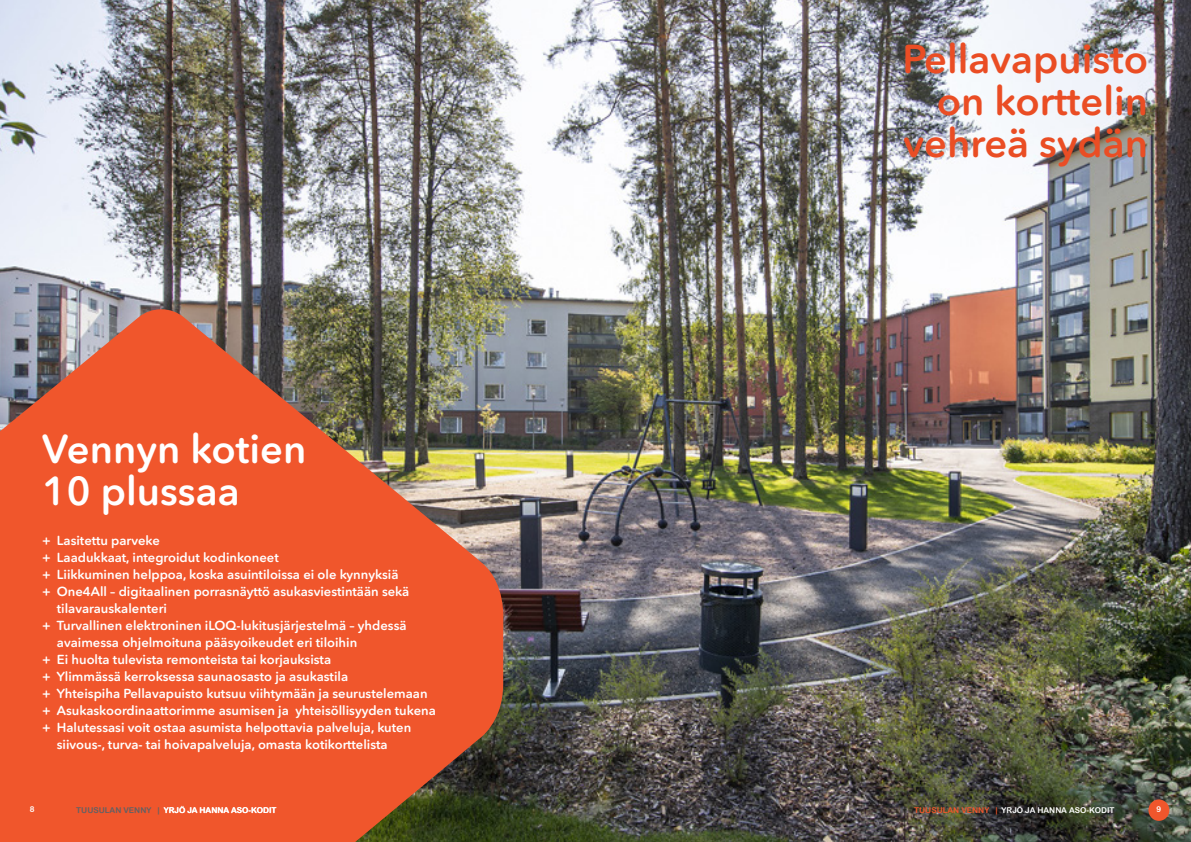
<style>
.page{position:relative;width:1191px;height:842px;background:#fff}
.page>*{position:absolute;margin:0;border:0;box-sizing:border-box;transform-origin:0 0}
.t1{font:600 40px/42px "Avenir Next Rounded Std";color:#ea4d24;text-align:right}
.t2{font:600 40px/42px "Avenir Next Rounded Std";color:#fff}
.t3{font:600 13px/17px "Avenir Next Rounded Std";color:#fff;text-align:justify}
.t4{font:8px "Arial Rounded MT Bold";color:#fff}
.t5{font:8px "Arial Rounded MT Bold";color:#616164}
.s1{color:#f0562c}
</style>
<div class="page">
<img style="left:0;top:0;width:1191px;height:842px">
<img style="left:0;top:309px;width:506px;height:533px">
<div style="left:1148px;top:799px;width:21px;height:22px;background:#f0562c;border-radius:50%"></div>
<div style="left:22px;top:799px;width:21px;height:22px;background:#f0562c;border-radius:50%"></div>
<h1 class="t2" style="left:42px;top:428px;width:266px">Vennyn kotien<br>10 plussaa</h1>
<p class="t3" style="left:57px;top:532px;width:380px;text-align:left">Lasitettu parveke<br>Laadukkaat, integroidut kodinkoneet<br>Liikkuminen helppoa, koska asuintiloissa ei ole kynnyksiä One4All – digitaalinen porrasnäyttö asukasviestintään sekä tilavarauskalenteri<br>Turvallinen elektroninen iLOQ-lukitusjärjestelmä – yhdessä avaimessa ohjelmoituna pääsyoikeudet eri tiloihin<br>Ei huolta tulevista remonteista tai korjauksista<br>Ylimmässä kerroksessa saunaosasto ja asukastila<br>Yhteispiha Pellavapuisto kutsuu viihtymään ja seurustelemaan Asukaskoordinaattorimme asumisen ja yhteisöllisyyden tukena Halutessasi voit ostaa asumista helpottavia palveluja, kuten siivous-, turva- tai hoivapalveluja, omasta kotikorttelista</p>
<p class="t3" style="left:42px;top:532px;width:10px">+ + + +</p>
<p class="t3" style="left:42px;top:617px;width:10px">+</p>
<p class="t3" style="left:42px;top:651px;width:10px">+ + + + +</p>
<h1 class="t1" style="left:902px;top:38px;width:247px">Pellavapuisto on korttelin vehreä sydän</h1>
<p class="t4" style="left:30px;top:805px;width:6px">8</p>
<p class="t5" style="left:76px;top:806px;width:85px">TUUSULAN VENNY |</p>
<p class="t4" style="left:164px;top:806px;width:114px">YRJÖ JA HANNA ASO-KODIT</p>
<p class="t4" style="left:914px;top:806px;width:202px"><span class="s1">TUUSULAN VENNY |</span> YRJÖ JA HANNA ASO-KODIT</p>
<p class="t4" style="left:1156px;top:805px;width:6px">9</p>
</div>
